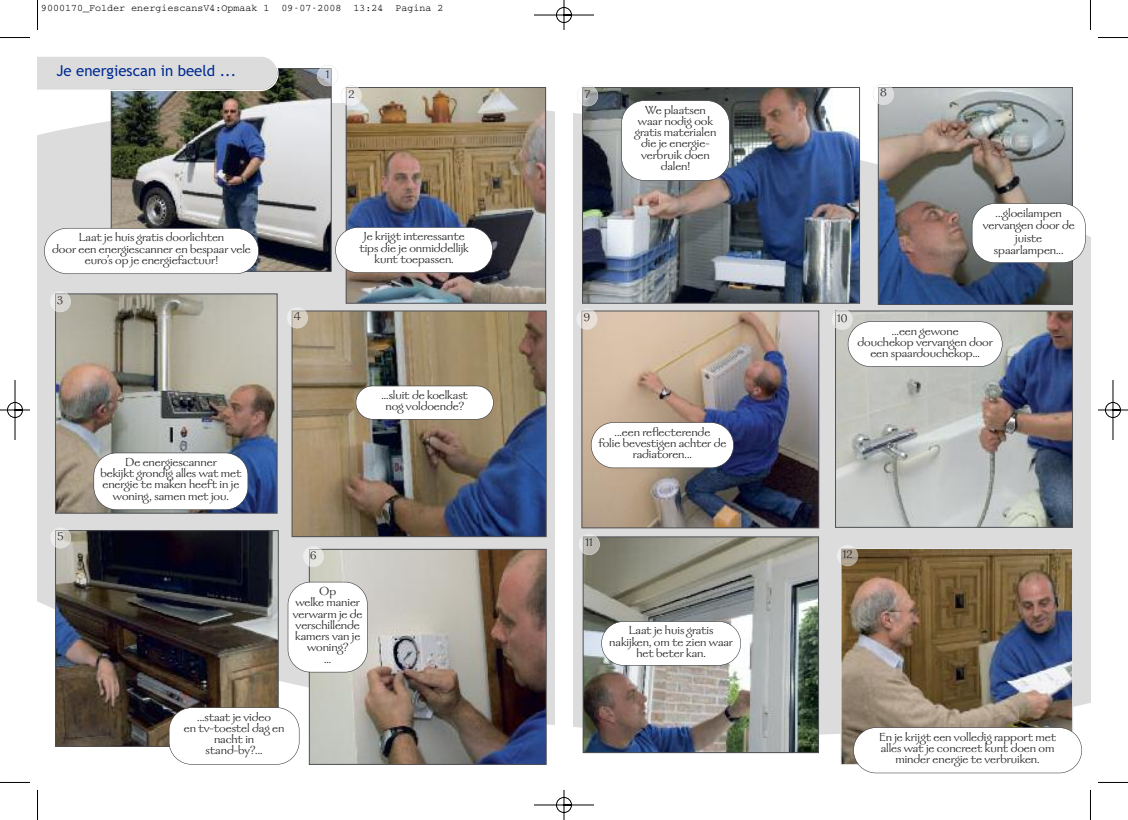
<style>
.page{position:relative;width:1128px;height:820px;background:#fff}
.page>*{position:absolute;margin:0;border:0;box-sizing:border-box;transform-origin:0 0}
.t1{font:15px "Trebuchet MS";color:#002a92}
.t2{font:13.12px/11.2px "Galahad Std";color:#272627;text-align:center}
.t3{font:10px "Courier";color:#000}
</style>
<div class="page">
<img style="left:0;top:0;width:1127px;height:819px">
<p class="t3" style="left:41px;top:5px;width:404px">9000170_Folder energiescansV4:Opmaak 1 09-07-2008 13:24 Pagina 2</p>
<p class="t1" style="left:56px;top:62px;width:181px">Je energiescan in beeld ...</p>
<p class="t2" style="left:326px;top:69px;width:5px">1</p>
<p class="t2" style="left:348px;top:89px;width:7px">2</p>
<p class="t2" style="left:52px;top:233px;width:200px">Laat je huis gratis doorlichten<br>door een energiescanner en bespaar vele euro’s op je energiefactuur!</p>
<p class="t2" style="left:57px;top:295px;width:7px">3</p>
<p class="t2" style="left:294px;top:311px;width:8px">4</p>
<p class="t2" style="left:359px;top:232px;width:111px">Je krijgt interessante tips die je onmiddellijk kunt toepassen.</p>
<p class="t2" style="left:57px;top:531px;width:8px">5</p>
<p class="t2" style="left:100px;top:457px;width:143px">De energiescanner<br>bekijkt grondig alles wat met energie te maken heeft in je woning, samen met jou.</p>
<p class="t2" style="left:310px;top:550px;width:8px">6</p>
<p class="t2" style="left:293px;top:586px;width:71px">Op<br>welke manier verwarm je de verschillende kamers van je woning?<br>...</p>
<p class="t2" style="left:184px;top:712px;width:102px">...staat je video<br>en tv-toestel dag en nacht in<br>stand-by?...</p>
<p class="t2" style="left:381px;top:390px;width:88px">...sluit de koelkast nog voldoende?</p>
<p class="t2" style="left:584px;top:89px;width:7px">7</p>
<p class="t2" style="left:634px;top:105px;width:83px">We plaatsen waar nodig ook gratis materialen die je energie&shy;verbruik doen dalen!</p>
<p class="t2" style="left:880px;top:88px;width:8px">8</p>
<p class="t2" style="left:982px;top:207px;width:93px;line-height:12.5px">...gloeilampen vervangen door de juiste spaarlampen...</p>
<p class="t2" style="left:583px;top:312px;width:8px">9</p>
<p class="t2" style="left:837px;top:313px;width:12px">10</p>
<p class="t2" style="left:857px;top:326px;width:137px">...een gewone<br>douchekop vervangen door een spaardouchekop...</p>
<p class="t2" style="left:598px;top:427px;width:129px">...een reflecterende<br>folie bevestigen achter de radiatoren...</p>
<p class="t2" style="left:585px;top:537px;width:9px">11</p>
<p class="t2" style="left:609px;top:625px;width:125px">Laat je huis gratis nakijken, om te zien waar het beter kan.</p>
<p class="t2" style="left:842px;top:549px;width:11px">12</p>
<p class="t2" style="left:879px;top:731px;width:178px">En je krijgt een volledig rapport met alles wat je concreet kunt doen om minder energie te verbruiken.</p>
</div>
